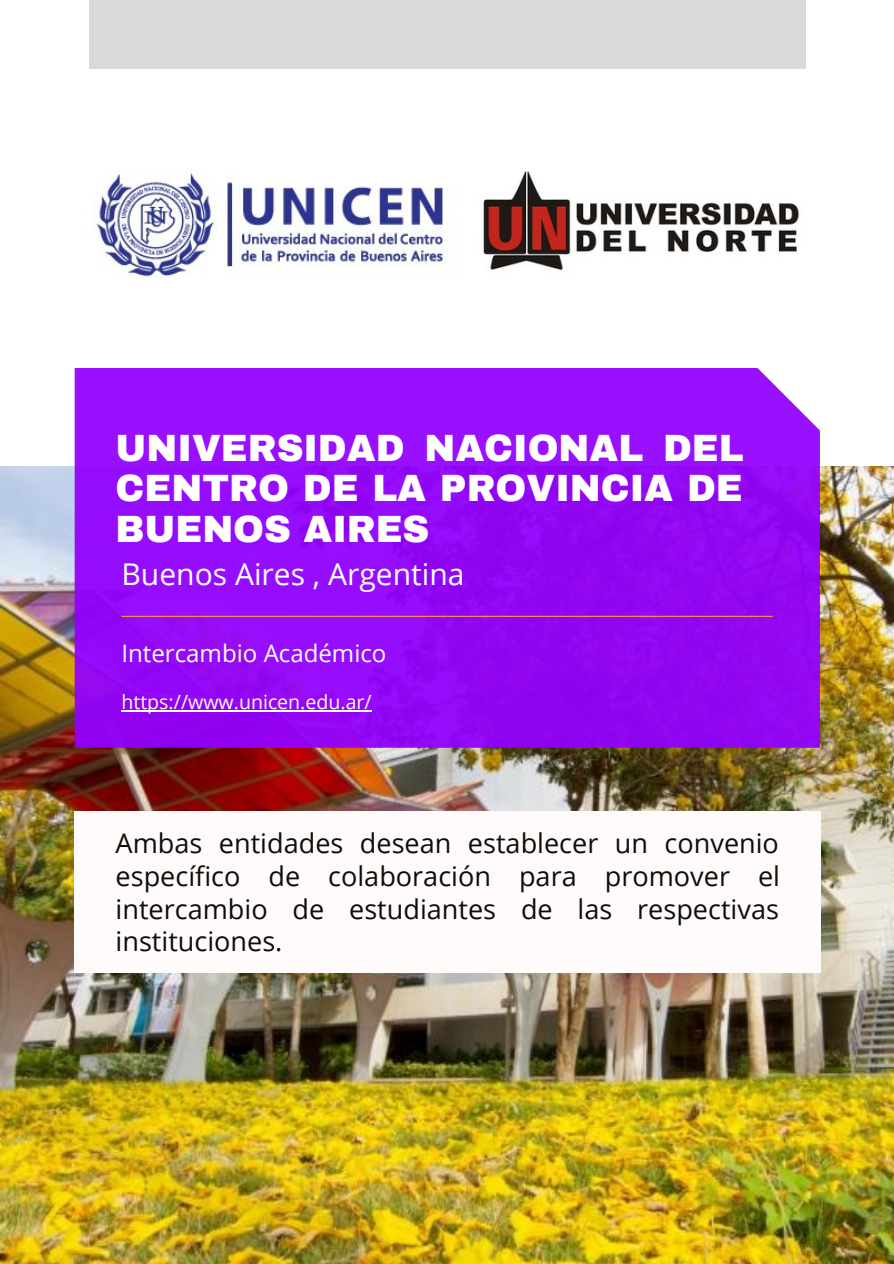
<style>
.page{position:relative;width:894px;height:1264px;background:#fff}
.page>*{position:absolute;margin:0;border:0;box-sizing:border-box;transform-origin:0 0}
.t1{font:900 37.2px/40.5px "Archivo";color:#fff;text-align:justify}
.t2{font:30px "Open Sans";color:#fff}
.t3{font:27px/32.7px "Open Sans";color:#100c0a;text-align:justify}
.t4{font:24px "Open Sans";color:#fff}
.t5{font:19.5px "Open Sans";color:#fff}
</style>
<div class="page">
<img style="left:0;top:467px;width:893px;height:796px">
<div style="left:89px;top:0;width:717px;height:69px;background:#d9d9d9"></div>
<img style="left:483px;top:171px;width:317px;height:99px">
<div style="left:75px;top:811px;width:745px;height:161px;background:#fffbfb"></div>
<svg style="left:75px;top:368px;width:744px;height:379px;background:#950bf7"></svg>
<hr style="left:121px;top:615px;width:651px;height:2px;background:#ff914d">
<img style="left:94px;top:170px;width:355px;height:107px">
<hr style="left:121px;top:710px;width:250px;height:1px;background:#fff">
<p class="t1" style="left:116px;top:428px;width:629px">UNIVERSIDAD NACIONAL DEL CENTRO DE LA PROVINCIA DE BUENOS AIRES</p>
<p class="t2" style="left:121px;top:552px;width:344px">Buenos Aires , Argentina</p>
<p class="t4" style="left:121px;top:636px;width:266px">Intercambio Académico</p>
<p class="t5" style="left:121px;top:688px;width:252px">https://www.unicen.edu.ar/</p>
<p class="t3" style="left:116px;top:826px;width:665px">Ambas entidades desean establecer un convenio específico de colaboración para promover el intercambio de estudiantes de las respectivas instituciones.</p>
</div>
